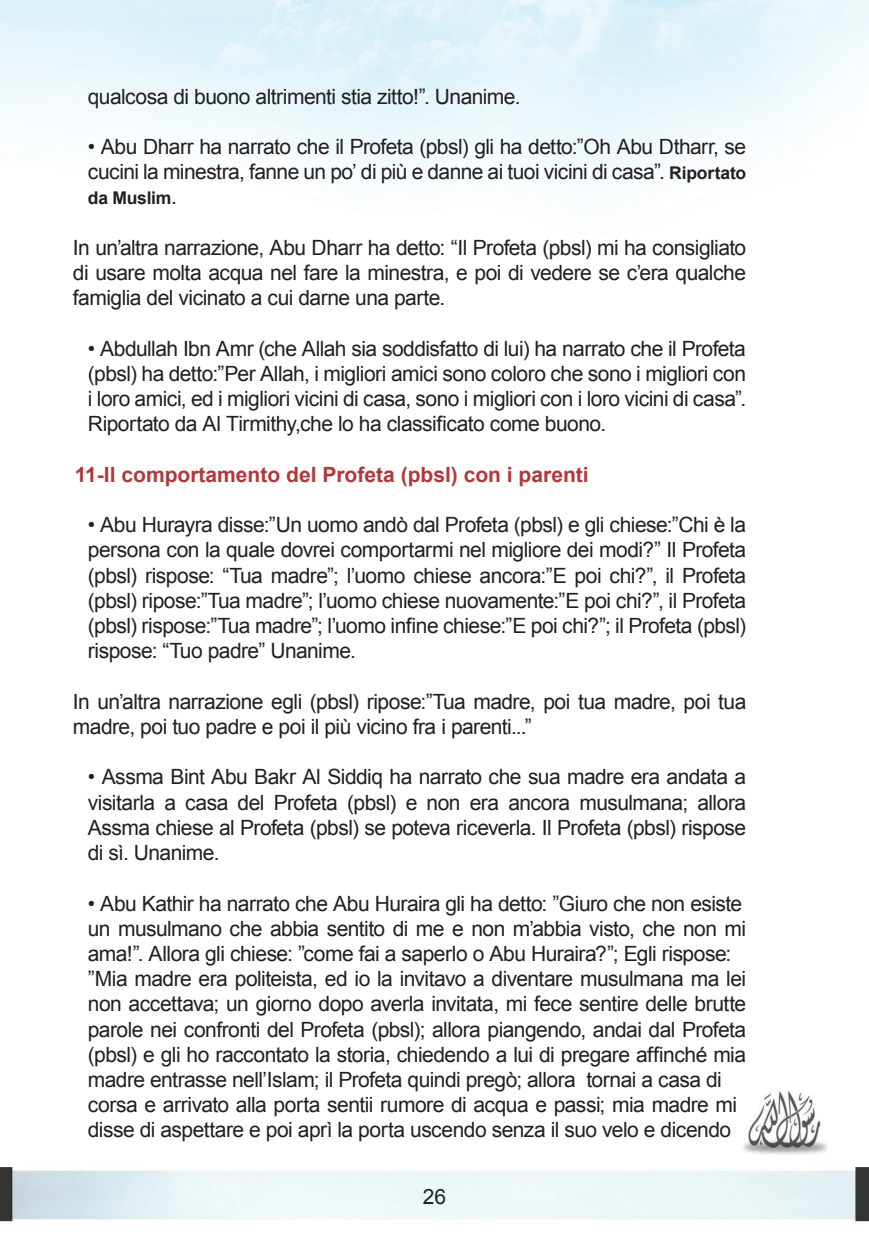
<style>
.page{position:relative;width:869px;height:1241px;background:#fff}
.page>*{position:absolute;margin:0;border:0;box-sizing:border-box;transform-origin:0 0}
._2_2_body_new{font:21px/25.2px "Arial";letter-spacing:-.025em;color:#231f20;text-align:justify}
.reaalboddy{font:21px/25.2px "Arial";letter-spacing:-.025em;color:#231f20;text-align:justify}
.headding_-_sub{font:700 21px "Arial";color:#b2373c}
._2_2_body_new-2{font:700 17.5px "Arial";letter-spacing:-.01em;color:#231f20}
.s1{font-weight:700;font-size:17.5px}
.s2{font-weight:400;font-size:21px}
</style>
<div class="page">
<img style="left:0;top:0;width:868px;height:1222px">
<p class="_2_2_body_new" style="left:88px;top:84px;width:434px">qualcosa di buono altrimenti stia zitto!”. Unanime.</p>
<p class="_2_2_body_new" style="left:88px;top:134px;width:659px">• Abu Dharr ha narrato che il Profeta (pbsl) gli ha detto:”Oh Abu Dtharr, se cucini la minestra, fanne un po’ di più e danne ai tuoi vicini di casa”. <span class="s1">Riportato</span></p>
<p class="_2_2_body_new-2" style="left:88px;top:187px;width:90px">da Muslim<span class="s2">.</span></p>
<p class="reaalboddy" style="left:73px;top:235px;width:674px">In un’altra narrazione, Abu Dharr ha detto: “Il Profeta (pbsl) mi ha consigliato di usare molta acqua nel fare la minestra, e poi di vedere se c’era qualche famiglia del vicinato a cui darne una parte.</p>
<p class="_2_2_body_new" style="left:88px;top:336px;width:659px">• Abdullah Ibn Amr (che Allah sia soddisfatto di lui) ha narrato che il Profeta (pbsl) ha detto:”Per Allah, i migliori amici sono coloro che sono i migliori con i loro amici, ed i migliori vicini di casa, sono i migliori con i loro vicini di casa”.<br>Riportato da Al Tirmithy,che lo ha classificato come buono.</p>
<p class="headding_-_sub" style="left:75px;top:460px;width:515px">11-Il comportamento del Profeta (pbsl) con i parenti</p>
<p class="_2_2_body_new" style="left:88px;top:512px;width:659px">• Abu Hurayra disse:”Un uomo andò dal Profeta (pbsl) e gli chiese:”Chi è la persona con la quale dovrei comportarmi nel migliore dei modi?” Il Profeta (pbsl) rispose: “Tua madre”; l’uomo chiese ancora:”E poi chi?”, il Profeta (pbsl) ripose:”Tua madre”; l’uomo chiese nuovamente:”E poi chi?”, il Profeta (pbsl) rispose:”Tua madre”; l’uomo infine chiese:”E poi chi?”; il Profeta (pbsl) rispose: “Tuo padre” Unanime.</p>
<p class="reaalboddy" style="left:73px;top:689px;width:674px">In un’altra narrazione egli (pbsl) ripose:”Tua madre, poi tua madre, poi tua madre, poi tuo padre e poi il più vicino fra i parenti...”</p>
<p class="_2_2_body_new" style="left:88px;top:764px;width:659px">• Assma Bint Abu Bakr Al Siddiq ha narrato che sua madre era andata a visitarla a casa del Profeta (pbsl) e non era ancora musulmana; allora Assma chiese al Profeta (pbsl) se poteva riceverla. Il Profeta (pbsl) rispose di sì. Unanime.</p>
<p class="_2_2_body_new" style="left:88px;top:890px;width:655px">• Abu Kathir ha narrato che Abu Huraira gli ha detto: ”Giuro che non esiste</p>
<p class="_2_2_body_new" style="left:88px;top:915px;width:659px">un musulmano che abbia sentito di me e non m’abbia visto, che non mi ama!”. Allora gli chiese: ”come fai a saperlo o Abu Huraira?”; Egli rispose:</p>
<p class="_2_2_body_new" style="left:88px;top:966px;width:659px">”Mia madre era politeista, ed io la invitavo a diventare musulmana ma lei non accettava; un giorno dopo averla invitata, mi fece sentire delle brutte parole nei confronti del Profeta (pbsl); allora piangendo, andai dal Profeta (pbsl) e gli ho raccontato la storia, chiedendo a lui di pregare affinché mia madre entrasse nell’Islam; il Profeta quindi pregò; allora tornai a casa di</p>
<p class="_2_2_body_new" style="left:88px;top:1092px;width:650px">corsa e arrivato alla porta sentii rumore di acqua e passi; mia madre mi disse di aspettare e poi aprì la porta uscendo senza il suo velo e dicendo</p>
<p class="_2_2_body_new" style="left:422px;top:1184px;width:25px">26</p>
</div>
